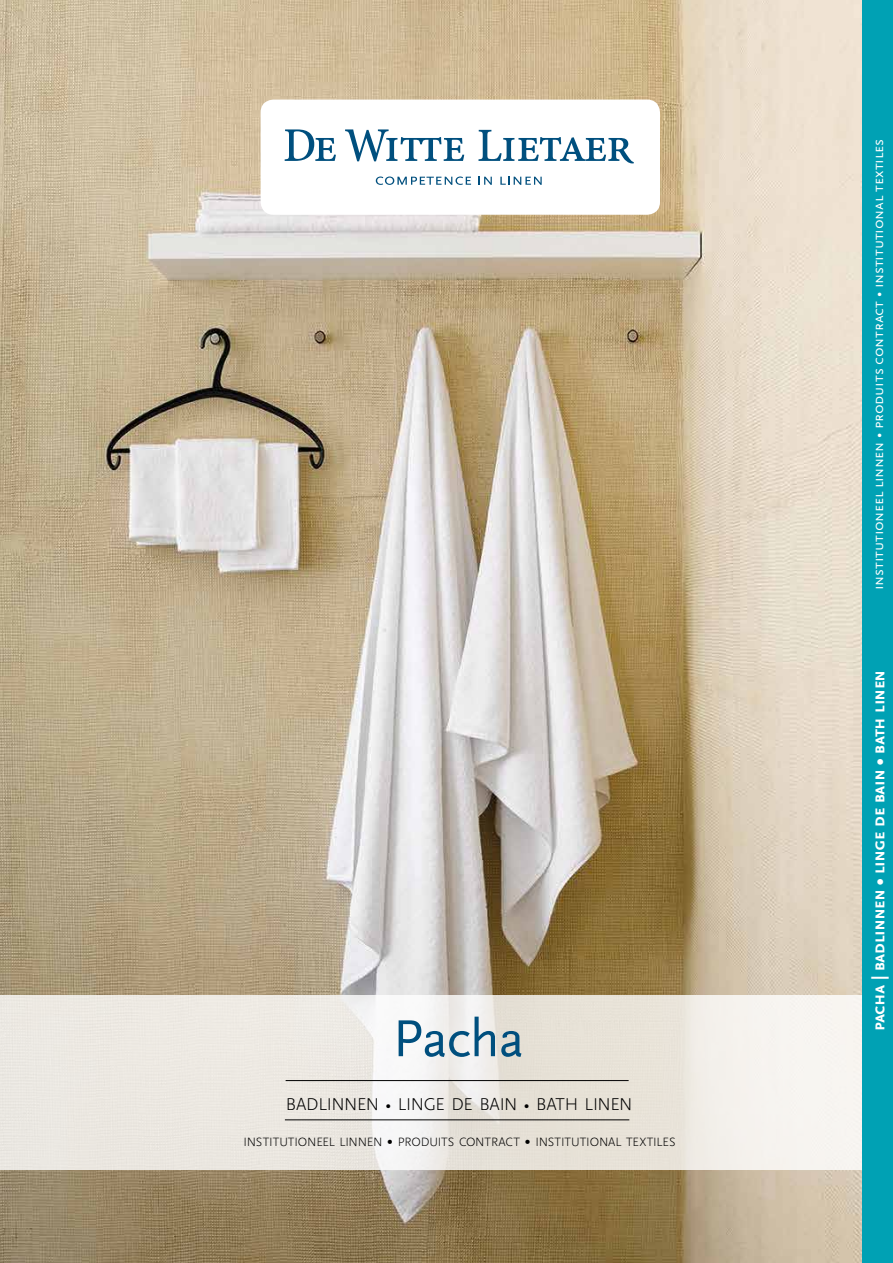
<style>
.page{position:relative;width:893px;height:1263px;background:#fff}
.page>*{position:absolute;margin:0;border:0;box-sizing:border-box;transform-origin:0 0}
.t1{font:54.3px "Scala Sans OT";color:#004f7e}
.t2{font:700 18px "Scala Sans OT";letter-spacing:-.035em;color:#fff}
.t3{font:300 17.85px "Scala Sans OT";letter-spacing:-.015em;color:#000}
.t4{font:15px "Scala Sans OT";letter-spacing:-.01em;color:#fff}
.t5{font:300 12.6px "Scala Sans OT";letter-spacing:-.01em;color:#000}
.s1{font-weight:400;font-size:16.5px}
.s2{font-weight:400;font-size:18px}
</style>
<div class="page">
<img style="left:0;top:0;width:863px;height:1263px">
<svg style="left:0;top:995px;width:863px;height:174px;fill:#ece8e2"></svg>
<div style="left:863px;top:0;width:30px;height:1263px;background:#00a1b4"></div>
<div style="left:261px;top:100px;width:399px;height:115px;background:#fff;border-radius:13px"></div>
<svg style="left:285px;top:129px;width:51px;height:32px"></svg>
<svg style="left:345px;top:129px;width:119px;height:32px"></svg>
<svg style="left:478px;top:130px;width:156px;height:33px"></svg>
<svg style="left:376px;top:177px;width:95px;height:8px"></svg>
<svg style="left:479px;top:177px;width:13px;height:8px"></svg>
<svg style="left:500px;top:177px;width:42px;height:8px"></svg>
<hr style="left:286px;top:1080px;width:343px;height:1px;background:#000">
<hr style="left:285px;top:1119px;width:344px;height:1px;background:#000">
<h1 class="t1" style="left:393px;top:1009px;width:133px">Pacha</h1>
<p class="t3" style="left:286px;top:1094px;width:348px">BADLINNEN <span class="s1">•</span> LINGE DE BAIN <span class="s1">•</span> BATH LINEN</p>
<p class="t5" style="left:244px;top:1135px;width:433px">INSTITUTIONEEL LINNEN <span class="s2">•</span> PRODUITS CONTRACT <span class="s2">•</span> INSTITUTIONAL TEXTILES</p>
<p class="t4" style="left:870px;top:590px;width:453px;rotate:-90deg">institutioneel linnen • produits contract • institutional textiles</p>
<p class="t2" style="left:868px;top:1031px;width:363px;rotate:-90deg">pacha | badlinnen • linge de bain • bath linen</p>
</div>
